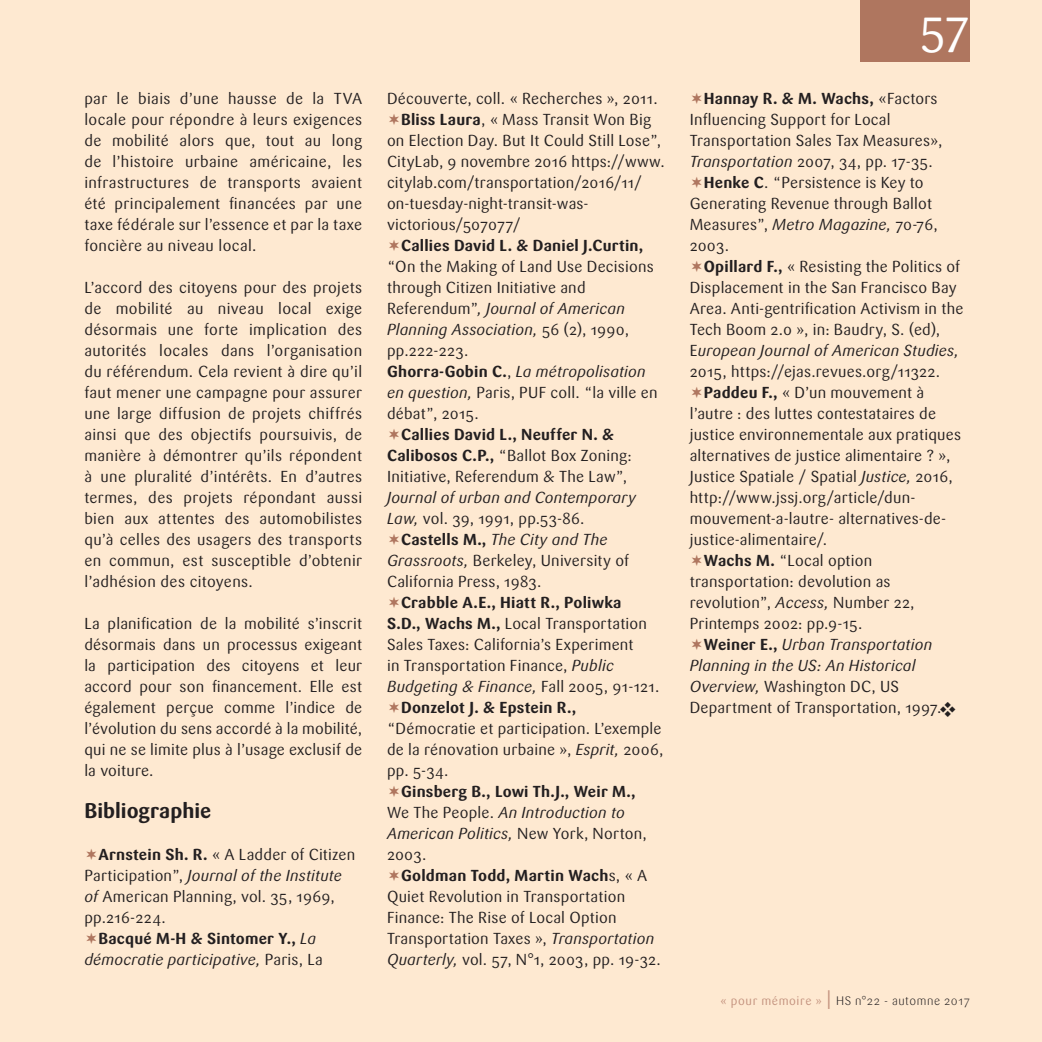
<style>
.page{position:relative;width:1042px;height:1042px;background:#fee9d1}
.page>*{position:absolute;margin:0;border:0;box-sizing:border-box;transform-origin:0 0}
.t1{font:49px "Sari";color:#fff}
.texte_courant{font:700 21px "Sari";color:#231f20}
.texte_courant-2{font:15.75px/21px "Sari";letter-spacing:.015em;color:#231f20}
.texte_courant-3{font:italic 15.75px/21px "Sari";letter-spacing:.01em;color:#231f20}
.t2{font:300 12.25px "Sari";letter-spacing:.05em;color:#231f20}
.s1{font-weight:700}
.s2{font-style:italic}
.s3{font-weight:700;font-style:normal}
.s4{font-style:normal}
.s5{font-weight:400;color:#c4937f}
.s6{font-size:24.5px;color:#c4937f}
</style>
<div class="page">
<div style="left:861px;top:0;width:109px;height:62px;background:#af765f"></div>
<p class="texte_courant-2" style="left:84px;top:88px;width:279px;text-align:justify">par le biais d’une hausse de la TVA locale pour répondre à leurs exigences de mobilité alors que, tout au long de l’histoire urbaine américaine, les infrastructures de transports avaient été principalement financées par une taxe fédérale sur l’essence et par la taxe foncière au niveau local.</p>
<p class="texte_courant-2" style="left:84px;top:277px;width:279px;text-align:justify">L’accord des citoyens pour des projets de mobilité au niveau local exige désormais une forte implication des autorités locales dans l’organisation du référendum. Cela revient à dire qu’il faut mener une campagne pour assurer une large diffusion de projets chiffrés ainsi que des objectifs poursuivis, de manière à démontrer qu’ils répondent à une pluralité d’intérêts. En d’autres termes, des projets répondant aussi bien aux attentes des automobilistes qu’à celles des usagers des transports en commun, est susceptible d’obtenir l’adhésion des citoyens.</p>
<p class="texte_courant-2" style="left:84px;top:613px;width:279px;text-align:justify">La planification de la mobilité s’inscrit désormais dans un processus exigeant la participation des citoyens et leur accord pour son financement. Elle est également perçue comme l’indice de l’évolution du sens accordé à la mobilité, qui ne se limite plus à l’usage exclusif de la voiture.</p>
<p class="texte_courant" style="left:84px;top:798px;width:128px">Bibliographie</p>
<p class="texte_courant-2" style="left:84px;top:844px;width:272px;text-indent:14px"><span class="s1">Arnstein Sh. R.</span> « A Ladder of Citizen<br>Participation”, <span class="s2">Journal of the Institute of</span> American Planning, vol. 35, 1969, pp.216-224.</p>
<p class="texte_courant-3" style="left:84px;top:928px;width:240px;text-align:center"><span class="s3">Bacqué M-H &amp; Sintomer Y.,</span> La démocratie participative, <span class="s4">Paris, La</span></p>
<p class="texte_courant-2" style="left:387px;top:88px;width:272px">Découverte, coll. « Recherches », 2011.</p>
<p class="texte_courant-2" style="left:387px;top:109px;width:279px;text-indent:14px"><span class="s1">Bliss Laura</span>, « Mass Transit Won Big on Election Day. But It Could Still Lose”, CityLab, 9 novembre 2016 https://www. citylab.com/transportation/2016/11/ on-tuesday-night-transit-was&shy;victorious/507077/</p>
<p class="texte_courant-2" style="left:387px;top:235px;width:268px;text-indent:14px"><span class="s1">Callies David L. &amp; Daniel J.Curtin, </span>“On the Making of Land Use Decisions through Citizen Initiative and<br>Referendum”<span class="s2">, Journal of American<br>Planning Association,</span> 56 (2), 1990, pp.222-223.</p>
<p class="texte_courant-2" style="left:387px;top:361px;width:272px"><span class="s1">Ghorra-Gobin C.</span>, <span class="s2">La métropolisation en question,</span> Paris, PUF coll. “la ville en débat”, 2015.</p>
<p class="texte_courant-2" style="left:387px;top:424px;width:250px;text-indent:14px"><span class="s1">Callies David L., Neuffer N. &amp; Calibosos C.P.,</span> “Ballot Box Zoning:<br>Initiative, Referendum &amp; The Law”, <span class="s2">Journal of urban and Contemporary Law,</span> vol. 39, 1991, pp.53-86.</p>
<p class="texte_courant-2" style="left:387px;top:529px;width:244px;text-indent:14px"><span class="s1">Castells M.,</span> <span class="s2">The City and The<br>Grassroots,</span> Berkeley, University of<br>California Press, 1983.</p>
<p class="texte_courant-2" style="left:387px;top:592px;width:274px;text-indent:14px"><span class="s1">Crabble A.E., Hiatt R., Poliwka<br>S.D., Wachs M.,</span> Local Transportation Sales Taxes: California’s Experiment<br>in Transportation Finance, <span class="s2">Public Budgeting &amp; Finance,</span> Fall 2005, 91-121.</p>
<p class="texte_courant-2" style="left:387px;top:697px;width:278px;text-indent:14px"><span class="s1">Donzelot J. &amp; Epstein R., </span>“Démocratie et participation. L’exemple de la rénovation urbaine », <span class="s2">Esprit,</span> 2006, pp. 5-34.</p>
<p class="texte_courant-3" style="left:387px;top:781px;width:261px;text-indent:14px"><span class="s3">Ginsberg B., Lowi Th.J., Weir M.,<br></span><span class="s4">We The People.</span> An Introduction to<br>American Politics, <span class="s4">New York, Norton,<br>2003.</span></p>
<p class="texte_courant-2" style="left:387px;top:865px;width:275px;text-indent:14px"><span class="s1">Goldman Todd, Martin Wach</span>s, « A Quiet Revolution in Transportation Finance: The Rise of Local Option Transportation Taxes », <span class="s2">Transportation Quarterly,</span> vol. 57, N°1, 2003, pp. 19-32.</p>
<h1 class="t1" style="left:919px;top:-2px;width:52px">57</h1>
<p class="texte_courant-2" style="left:690px;top:88px;width:254px;text-indent:14px"><span class="s1">Hannay R. &amp; M. Wachs,</span> «Factors Influencing Support for Local Transportation Sales Tax Measures», <span class="s2">Transportation</span> 2007, 34, pp. 17-35.</p>
<p class="texte_courant-2" style="left:690px;top:172px;width:249px;text-indent:14px"><span class="s1">Henke C</span>. “Persistence is Key to<br>Generating Revenue through Ballot<br>Measures”, <span class="s2">Metro Magazine,</span> 70-76,<br>2003.</p>
<p class="texte_courant-2" style="left:690px;top:256px;width:275px;text-indent:14px"><span class="s1">Opillard F.,</span> « Resisting the Politics of Displacement in the San Francisco Bay Area. Anti-gentrification Activism in the Tech Boom 2.0 », in: Baudry, S. (ed), E<span class="s2">uropean Journal of American Studies, </span>2015, https://ejas.revues.org/11322.</p>
<p class="texte_courant-2" style="left:690px;top:382px;width:273px;text-indent:14px"><span class="s1">Paddeu F.,</span> « D’un mouvement à l’autre : des luttes contestataires de justice environnementale aux pratiques alternatives de justice alimentaire ? », Justice Spatiale / Spatial <span class="s2">Justice,</span> 2016, http://www.jssj.org/article/dun&shy;mouvement-a-lautre- alternatives-de&shy;justice-alimentaire/.</p>
<p class="texte_courant-2" style="left:690px;top:550px;width:226px;text-indent:14px"><span class="s1">Wachs M.</span> “Local option transportation: devolution as revolution”, <span class="s2">Access,</span> Number 22,<br>Printemps 2002: pp.9-15.</p>
<p class="texte_courant-3" style="left:690px;top:634px;width:269px;text-indent:14px"><span class="s3">Weiner E.,</span> Urban Transportation Planning in the US: An Historical Overview, <span class="s4">Washington DC, US Department of Transportation, 1997.</span>❖</p>
<p class="t2" style="left:720px;top:993px;width:251px"><span class="s5">« pour mémoire »</span> <span class="s6">l</span> HS n°22 - automne 2017</p>
</div>
